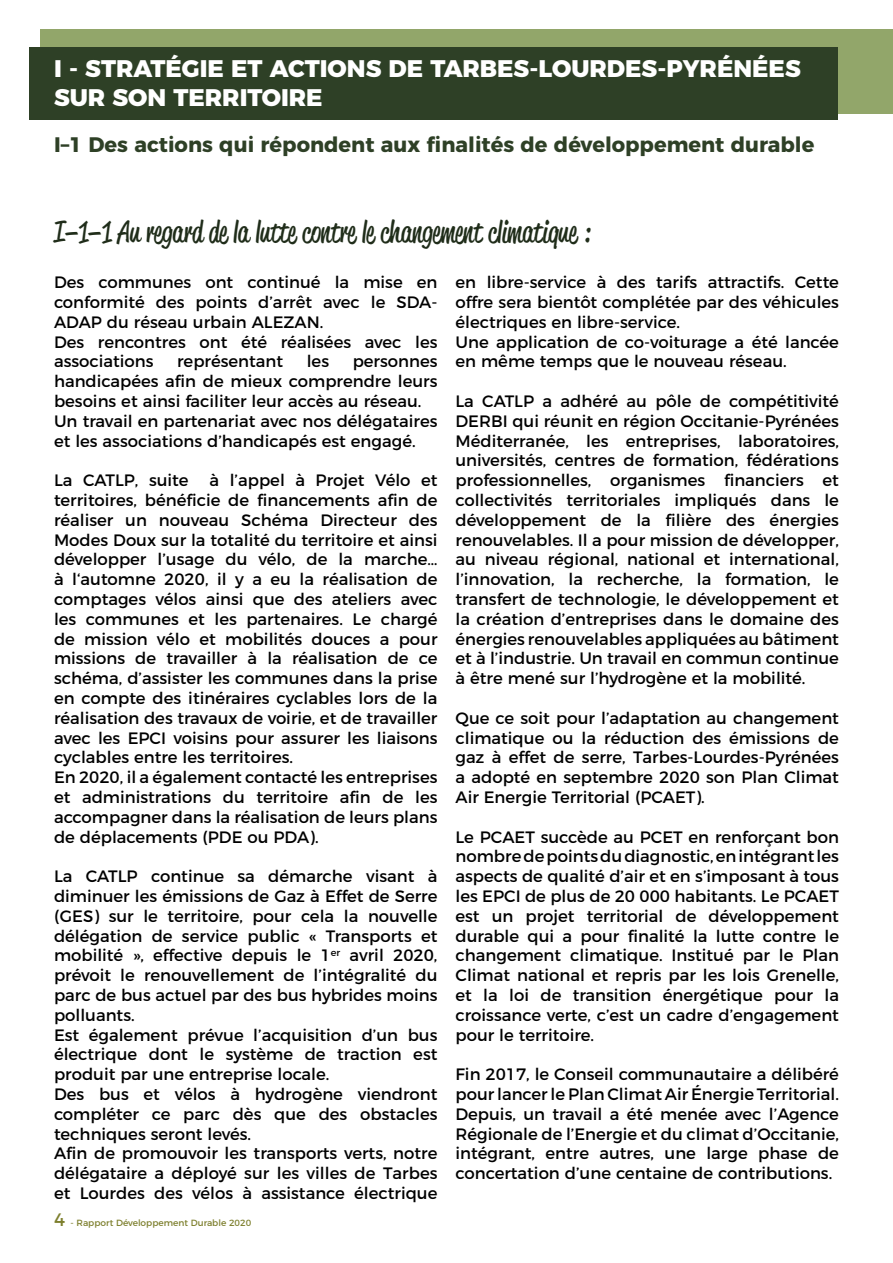
<style>
.page{position:relative;width:893px;height:1263px;background:#fff}
.page>*{position:absolute;margin:0;border:0;box-sizing:border-box;transform-origin:0 0}
.t1{font:30px "Reklame Script";color:#202d1a}
.t2{font:800 24px/28.8px "Montserrat";color:#fff}
.t3{font:700 21px "Montserrat";color:#2e4026}
.t4{font:16.5px/19.8px "Montserrat";color:#000}
.t5{font:9px "Montserrat";color:#7d7f2d}
.s1{font-size:18px}
</style>
<div class="page">
<div style="left:40px;top:29px;width:852px;height:85px;background:#92a66a"></div>
<div style="left:29px;top:48px;width:809px;height:72px;background:#2e4026"></div>
<h2 class="t2" style="left:54px;top:52px;width:748px">I - STRATÉGIE ET ACTIONS DE TARBES-LOURDES-PYRÉNÉES<br>SUR SON TERRITOIRE</h2>
<p class="t3" style="left:54px;top:127px;width:762px">I–1 Des actions qui répondent aux finalités de développement durable</p>
<h1 class="t1" style="left:54px;top:211px;width:538px">I–1–1 Au regard de la lutte contre le changement climatique :</h1>
<p class="t4" style="left:54px;top:271px;width:385px">Des communes ont continué la mise en conformité des points d’arrêt avec le SDA-<br>ADAP du réseau urbain ALEZAN.<br>Des rencontres ont été réalisées avec les associations</p>
<p class="t4" style="left:177px;top:350px;width:108px">représentant</p>
<p class="t4" style="left:307px;top:350px;width:24px">les</p>
<p class="t4" style="left:54px;top:350px;width:385px;text-indent:299px">personnes handicapées afin de mieux comprendre leurs besoins et ainsi faciliter leur accès au réseau.<br>Un travail en partenariat avec nos délégataires et les associations d’handicapés est engagé.</p>
<p class="t4" style="left:54px;top:469px;width:136px">La CATLP, suite</p>
<p class="t4" style="left:54px;top:469px;width:385px;text-indent:156px">à l’appel à Projet Vélo et territoires, bénéficie de financements afin de réaliser un nouveau Schéma Directeur des Modes Doux sur la totalité du territoire et ainsi développer l’usage du vélo, de la marche… à l‘automne 2020, il y a eu la réalisation de comptages vélos ainsi que des ateliers avec les communes et les partenaires. Le chargé de mission vélo et mobilités douces a pour missions de travailler à la réalisation de ce schéma, d’assister les communes dans la prise en compte des itinéraires cyclables lors de la réalisation des travaux de voirie, et de travailler avec les EPCI voisins pour assurer les liaisons cyclables entre les territoires.<br>En 2020, il a également contacté les entreprises et administrations du territoire afin de les accompagner dans la réalisation de leurs plans de déplacements (PDE ou PDA).</p>
<p class="t4" style="left:54px;top:865px;width:385px">La CATLP continue sa démarche visant à diminuer les émissions de Gaz à Effet de Serre (GES) sur le territoire, pour cela la nouvelle délégation de service public « Transports et mobilité », effective depuis le 1<sup>er</sup> avril 2020, prévoit le renouvellement de l’intégralité du parc de bus actuel par des bus hybrides moins polluants.<br>Est également prévue l’acquisition d’un bus électrique dont le système de traction est produit par une entreprise locale.<br>Des bus et vélos à hydrogène viendront compléter ce parc dès que des obstacles techniques seront levés.<br>Afin de promouvoir les transports verts, notre délégataire a déployé sur les villes de Tarbes et Lourdes des vélos à assistance électrique</p>
<p class="t5" style="left:54px;top:1216px;width:199px"><span class="s1">4</span> - Rapport Développement Durable 2020</p>
<p class="t4" style="left:455px;top:271px;width:385px">en libre-service à des tarifs attractifs. Cette offre sera bientôt complétée par des véhicules électriques en libre-service.<br>Une application de co-voiturage a été lancée en même temps que le nouveau réseau.</p>
<p class="t4" style="left:455px;top:390px;width:385px;text-align:justify">La CATLP a adhéré au pôle de compétitivité DERBI qui réunit en région Occitanie-Pyrénées Méditerranée, les entreprises, laboratoires, universités, centres de formation, fédérations professionnelles, organismes financiers et collectivités territoriales impliqués dans le développement de la filière des énergies renouvelables. Il a pour mission de développer, au niveau régional, national et international, l’innovation, la recherche, la formation, le transfert de technologie, le développement et la création d’entreprises dans le domaine des énergies renouvelables appliquées au bâtiment et à l’industrie. Un travail en commun continue à être mené sur l’hydrogène et la mobilité.</p>
<p class="t4" style="left:455px;top:707px;width:385px;text-align:justify">Que ce soit pour l’adaptation au changement climatique ou la réduction des émissions de gaz à effet de serre, Tarbes-Lourdes-Pyrénées a adopté en septembre 2020 son Plan Climat Air Energie Territorial (PCAET).</p>
<p class="t4" style="left:455px;top:825px;width:385px;text-align:justify">Le PCAET succède au PCET en renforçant bon nombre de points du diagnostic, en intégrant les aspects de qualité d’air et en s’imposant à tous les EPCI de plus de 20 000 habitants. Le PCAET est un projet territorial de développement durable qui a pour finalité la lutte contre le changement climatique. Institué par le Plan Climat national et repris par les lois Grenelle, et la loi de transition énergétique pour la croissance verte, c’est un cadre d’engagement pour le territoire.</p>
<p class="t4" style="left:455px;top:1063px;width:385px;text-align:justify">Fin 2017, le Conseil communautaire a délibéré pour lancer le Plan Climat Air Énergie Territorial.<br>Depuis, un travail a été menée avec l’Agence Régionale de l’Energie et du climat d’Occitanie, intégrant, entre autres, une large phase de concertation d’une centaine de contributions.</p>
</div>
